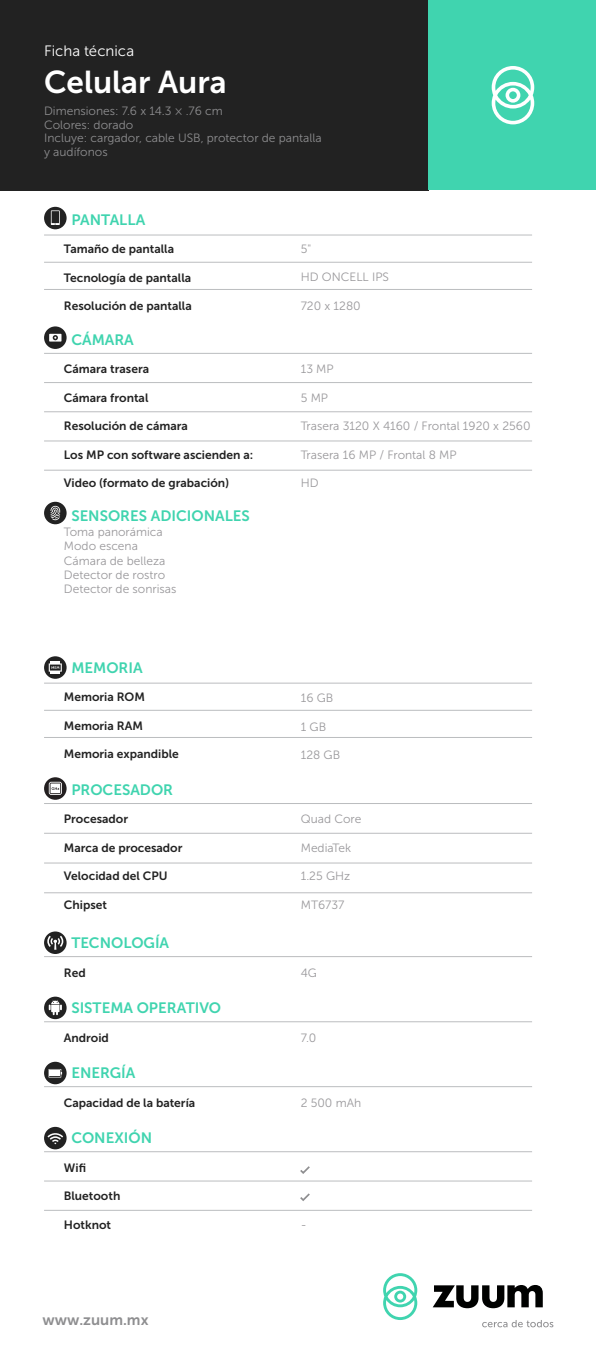
<style>
.page{position:relative;width:596px;height:1362px;background:#fff}
.page>*{position:absolute;margin:0;border:0;box-sizing:border-box;transform-origin:0 0}
.t1{font:31.5px "Museo Sans 700";color:#fff}
.t2{font:15px "Museo Sans 700";color:#40d4af}
.t3{font:15px "Museo Sans 300";color:#fff}
.t4{font:15px "Museo Sans 700";color:#8e8e90}
.t5{font:12px "Museo Sans 700";color:#222}
.t6{font:12px/14.4px "Museo Sans 300";color:#99989b}
.t7{font:12px/13.5px "Museo Sans 300";color:#8e8e90}
</style>
<div class="page">
<hr style="left:44px;top:235px;width:487px;height:1px;background:#bbbdbf">
<hr style="left:44px;top:262px;width:487px;height:1px;background:#bbbdbf">
<hr style="left:44px;top:289px;width:487px;height:1px;background:#bbbdbf">
<hr style="left:44px;top:353px;width:487px;height:1px;background:#bbbdbf">
<hr style="left:44px;top:382px;width:487px;height:1px;background:#bbbdbf">
<hr style="left:44px;top:411px;width:487px;height:1px;background:#bbbdbf">
<hr style="left:44px;top:440px;width:487px;height:1px;background:#bbbdbf">
<hr style="left:44px;top:470px;width:487px;height:1px;background:#bbbdbf">
<hr style="left:44px;top:682px;width:487px;height:1px;background:#bbbdbf">
<hr style="left:44px;top:803px;width:487px;height:1px;background:#bbbdbf">
<hr style="left:44px;top:833px;width:487px;height:1px;background:#bbbdbf">
<hr style="left:44px;top:862px;width:487px;height:1px;background:#bbbdbf">
<hr style="left:44px;top:892px;width:487px;height:1px;background:#bbbdbf">
<hr style="left:44px;top:710px;width:487px;height:1px;background:#bbbdbf">
<hr style="left:44px;top:737px;width:487px;height:1px;background:#bbbdbf">
<hr style="left:44px;top:956px;width:487px;height:1px;background:#bbbdbf">
<hr style="left:44px;top:1021px;width:487px;height:1px;background:#bbbdbf">
<hr style="left:44px;top:1086px;width:487px;height:1px;background:#bbbdbf">
<hr style="left:44px;top:1151px;width:487px;height:1px;background:#bbbdbf">
<hr style="left:44px;top:1180px;width:487px;height:1px;background:#bbbdbf">
<hr style="left:44px;top:1209px;width:487px;height:1px;background:#bbbdbf">
<svg style="left:300px;top:1166px;width:10px;height:8px"></svg>
<svg style="left:300px;top:1193px;width:10px;height:8px"></svg>
<div style="left:44px;top:207px;width:23px;height:22px;background:#222;border-radius:50%"></div>
<svg style="left:51px;top:210px;width:9px;height:15px"></svg>
<svg style="left:44px;top:326px;width:23px;height:23px"></svg>
<div style="left:49px;top:334px;width:12px;height:7px;background:#fff"></div>
<svg style="left:53px;top:335px;width:5px;height:5px"></svg>
<svg style="left:44px;top:501px;width:23px;height:23px"></svg>
<svg style="left:50px;top:506px;width:10px;height:14px"></svg>
<svg style="left:44px;top:656px;width:23px;height:22px"></svg>
<svg style="left:49px;top:661px;width:13px;height:12px"></svg>
<svg style="left:44px;top:777px;width:23px;height:22px"></svg>
<svg style="left:44px;top:931px;width:23px;height:22px"></svg>
<svg style="left:47px;top:935px;width:16px;height:14px"></svg>
<svg style="left:44px;top:996px;width:23px;height:23px"></svg>
<svg style="left:49px;top:999px;width:13px;height:16px"></svg>
<svg style="left:44px;top:1061px;width:23px;height:23px"></svg>
<svg style="left:49px;top:1068px;width:13px;height:9px"></svg>
<svg style="left:44px;top:1126px;width:23px;height:23px"></svg>
<svg style="left:47px;top:1131px;width:16px;height:13px"></svg>
<svg style="left:49px;top:781px;width:13px;height:13px"></svg>
<svg style="left:482px;top:1320px;width:71px;height:7px"></svg>
<svg style="left:383px;top:1273px;width:34px;height:46px"></svg>
<svg style="left:432px;top:1285px;width:110px;height:23px"></svg>
<div style="left:0;top:0;width:428px;height:190px;background:#222"></div>
<div style="left:428px;top:0;width:167px;height:190px;background:#40d4af"></div>
<svg style="left:491px;top:66px;width:43px;height:58px"></svg>
<p class="t3" style="left:44px;top:42px;width:91px">Ficha técnica</p>
<h1 class="t1" style="left:44px;top:65px;width:184px">Celular Aura</h1>
<p class="t7" style="left:44px;top:104px;width:279px">Dimensiones: 7.6 x 14.3 × .76 cm<br>Colores: dorado<br>Incluye: cargador, cable USB, protector de pantalla y audífonos</p>
<p class="t2" style="left:71px;top:211px;width:75px">PANTALLA</p>
<p class="t5" style="left:64px;top:242px;width:112px">Tamaño de pantalla</p>
<p class="t5" style="left:64px;top:271px;width:129px">Tecnología de pantalla</p>
<p class="t5" style="left:64px;top:299px;width:129px">Resolución de pantalla</p>
<p class="t2" style="left:71px;top:331px;width:64px">CÁMARA</p>
<p class="t5" style="left:64px;top:362px;width:87px">Cámara trasera</p>
<p class="t5" style="left:64px;top:391px;width:86px">Cámara frontal</p>
<p class="t5" style="left:64px;top:419px;width:125px">Resolución de cámara</p>
<p class="t5" style="left:64px;top:448px;width:191px">Los MP con software ascienden a:</p>
<p class="t5" style="left:64px;top:476px;width:167px">Video (formato de grabación)</p>
<p class="t2" style="left:71px;top:508px;width:180px">SENSORES ADICIONALES</p>
<p class="t6" style="left:64px;top:524px;width:114px">Toma panorámica<br>Modo escena<br>Cámara de belleza<br>Detector de rostro<br>Detector de sonrisas</p>
<p class="t2" style="left:71px;top:659px;width:73px">MEMORIA</p>
<p class="t5" style="left:64px;top:690px;width:83px">Memoria ROM</p>
<p class="t5" style="left:64px;top:719px;width:80px">Memoria RAM</p>
<p class="t5" style="left:64px;top:747px;width:116px">Memoria expandible</p>
<p class="t2" style="left:71px;top:781px;width:103px">PROCESADOR</p>
<p class="t5" style="left:64px;top:812px;width:66px">Procesador</p>
<p class="t5" style="left:64px;top:841px;width:120px">Marca de procesador</p>
<p class="t5" style="left:64px;top:869px;width:105px">Velocidad del CPU</p>
<p class="t5" style="left:64px;top:898px;width:45px">Chipset</p>
<p class="t2" style="left:71px;top:934px;width:99px">TECNOLOGÍA</p>
<p class="t5" style="left:64px;top:965px;width:23px">Red</p>
<p class="t2" style="left:71px;top:999px;width:151px">SISTEMA OPERATIVO</p>
<p class="t5" style="left:64px;top:1030px;width:47px">Android</p>
<p class="t2" style="left:71px;top:1064px;width:66px">ENERGÍA</p>
<p class="t5" style="left:64px;top:1095px;width:133px">Capacidad de la batería</p>
<p class="t2" style="left:71px;top:1129px;width:82px">CONEXIÓN</p>
<p class="t5" style="left:64px;top:1160px;width:24px">Wifi</p>
<p class="t5" style="left:64px;top:1189px;width:58px">Bluetooth</p>
<p class="t5" style="left:64px;top:1217px;width:49px">Hotknot</p>
<p class="t4" style="left:43px;top:1311px;width:107px">www.zuum.mx</p>
<p class="t6" style="left:300px;top:241px;width:12px">5"</p>
<p class="t6" style="left:300px;top:270px;width:90px">HD ONCELL IPS</p>
<p class="t6" style="left:300px;top:298px;width:61px">720 x 1280</p>
<p class="t6" style="left:300px;top:362px;width:34px">13 MP</p>
<p class="t6" style="left:300px;top:390px;width:29px">5 MP</p>
<p class="t6" style="left:300px;top:419px;width:231px">Trasera 3120 X 4160 / Frontal 1920 x 2560</p>
<p class="t6" style="left:300px;top:447px;width:157px">Trasera 16 MP / Frontal 8 MP</p>
<p class="t6" style="left:300px;top:476px;width:19px">HD</p>
<p class="t6" style="left:300px;top:691px;width:34px">16 GB</p>
<p class="t6" style="left:300px;top:719px;width:27px">1 GB</p>
<p class="t6" style="left:300px;top:748px;width:41px">128 GB</p>
<p class="t6" style="left:300px;top:812px;width:62px">Quad Core</p>
<p class="t6" style="left:300px;top:840px;width:52px">MediaTek</p>
<p class="t6" style="left:300px;top:869px;width:51px">1.25 GHz</p>
<p class="t6" style="left:300px;top:897px;width:45px">MT6737</p>
<p class="t6" style="left:300px;top:965px;width:18px">4G</p>
<p class="t6" style="left:300px;top:1030px;width:17px">7.0</p>
<p class="t6" style="left:300px;top:1095px;width:62px">2 500 mAh</p>
<p class="t6" style="left:300px;top:1217px;width:7px">-</p>
</div>
